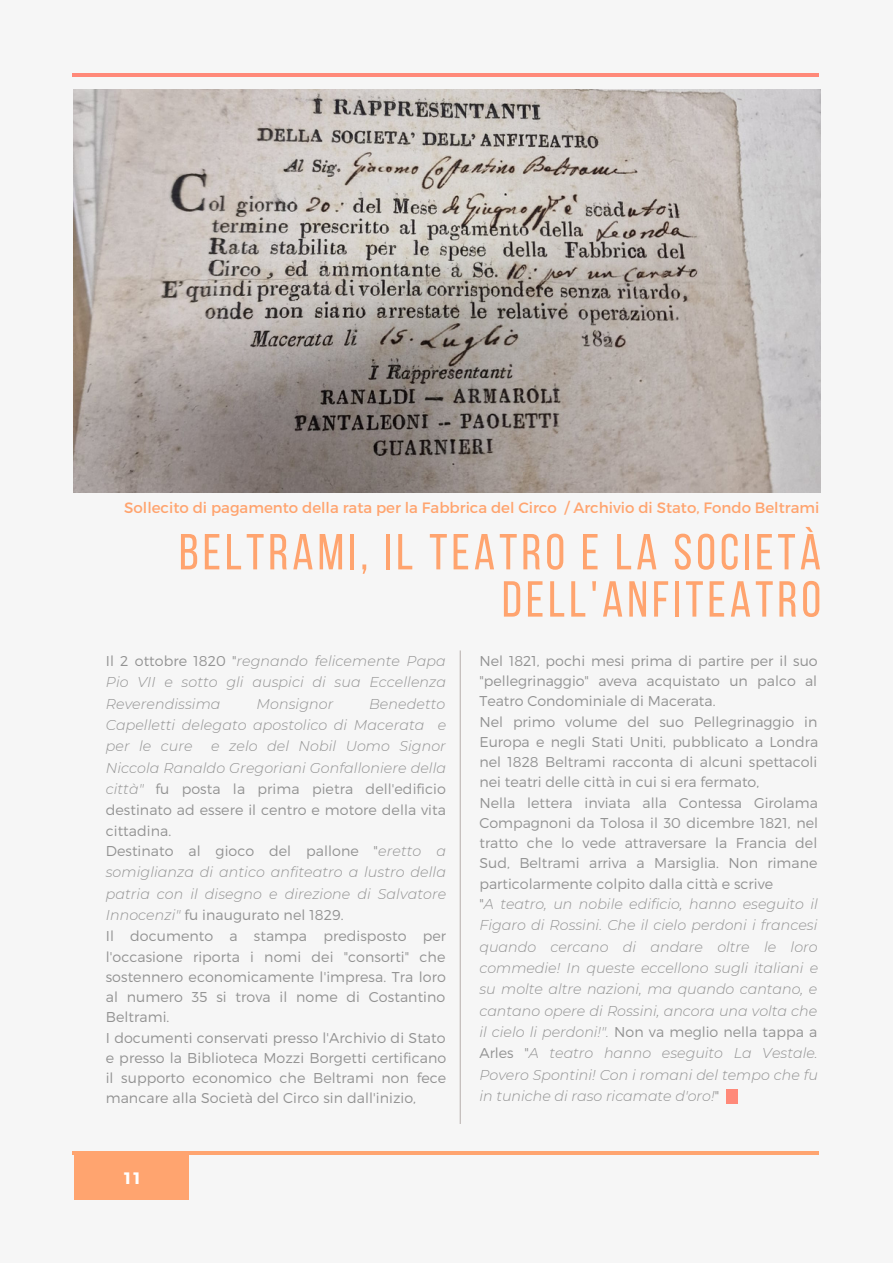
<style>
.page{position:relative;width:893px;height:1264px;background:#fff}
.page>*{position:absolute;margin:0;border:0;box-sizing:border-box;transform-origin:0 0}
.t1{font:50.55px/47.2px "Bebas Neue";letter-spacing:.08em;color:#ffa46f;text-align:right}
.t2{font:700 16.5px "Montserrat";color:#fff}
.t3{font:15px "Montserrat";color:#ffa46f}
.t4{font:300 14.25px/20.2px "Montserrat";color:#929292;text-align:justify}
.t5{font:italic 300 14.25px/21.3px "Montserrat";letter-spacing:.005em;color:#929292;text-align:justify}
.s1{font-style:normal}
.s2{font-style:italic}
</style>
<div class="page">
<div style="left:0;top:0;width:892px;height:1262px;background:#f6f6f6"></div>
<hr style="left:72px;top:73px;width:747px;height:4px;background:#ff8979">
<div style="left:74px;top:1153px;width:115px;height:46px;background:#ffa46f"></div>
<hr style="left:72px;top:1151px;width:747px;height:3px;background:#ffa46f">
<hr style="left:459px;top:650px;width:2px;height:473px;background:#bcb5b2">
<img style="left:74px;top:89px;width:746px;height:404px">
<div style="left:726px;top:1089px;width:11px;height:14px;background:#ff8979"></div>
<p class="t3" style="left:124px;top:497px;width:696px">Sollecito di pagamento della rata per la Fabbrica del Circo / Archivio di Stato, Fondo Beltrami</p>
<p class="t1" style="left:179px;top:533px;width:643px">BELTRAMI, IL TEATRO E LA SOCIETÀ<br>DELL'ANFITEATRO</p>
<p class="t5" style="left:106px;top:650px;width:342px"><span class="s1">Il 2 ottobre 1820 "</span>regnando felicemente Papa Pio VII e sotto gli auspici di sua Eccellenza Reverendissima</p>
<p class="t5" style="left:106px;top:693px;width:342px;text-indent:263px">Benedetto Capelletti delegato apostolico di Macerata e per le cure</p>
<p class="t5" style="left:256px;top:693px;width:78px">Monsignor</p>
<p class="t4" style="left:106px;top:735px;width:342px;line-height:21.1px;text-indent:105px"><span class="s2">e zelo del Nobil Uomo Signor Niccola Ranaldo Gregoriani Gonfalloniere della città"</span> fu posta la prima pietra dell'edificio destinato ad essere il centro e motore della vita cittadina.</p>
<p class="t5" style="left:106px;top:840px;width:342px"><span class="s1">Destinato al gioco del pallone "</span>eretto a somiglianza di antico anfiteatro a lustro della patria con il disegno e direzione di Salvatore Innocenzi" <span class="s1">fu inaugurato nel 1829.</span></p>
<p class="t4" style="left:106px;top:925px;width:342px">Il documento a stampa predisposto per l'occasione riporta i nomi dei "consorti" che sostennero economicamente l'impresa. Tra loro al numero 35 si trova il nome di Costantino Beltrami.</p>
<p class="t4" style="left:106px;top:1026px;width:342px">I documenti conservati presso l'Archivio di Stato e presso la Biblioteca Mozzi Borgetti certificano il supporto economico che Beltrami non fece mancare alla Società del Circo sin dall'inizio,</p>
<p class="t2" style="left:124px;top:1167px;width:17px">11</p>
<p class="t4" style="left:479px;top:650px;width:340px">Nel 1821, pochi mesi prima di partire per il suo "pellegrinaggio" aveva acquistato un palco al Teatro Condominiale di Macerata.</p>
<p class="t4" style="left:479px;top:710px;width:340px">Nel primo volume del suo Pellegrinaggio in Europa e negli Stati Uniti, pubblicato a Londra nel 1828 Beltrami racconta di alcuni spettacoli nei teatri delle città in cui si era fermato,</p>
<p class="t4" style="left:479px;top:791px;width:340px">Nella lettera inviata alla Contessa Girolama Compagnoni da Tolosa il 30 dicembre 1821, nel tratto che lo vede attraversare la Francia del Sud, Beltrami arriva a Marsiglia. Non rimane particolarmente colpito dalla città e scrive</p>
<p class="t5" style="left:479px;top:893px;width:340px"><span class="s1">"</span>A teatro, un nobile edificio, hanno eseguito il Figaro di Rossini. Che il cielo perdoni i francesi quando cercano di andare oltre le loro commedie! In queste eccellono sugli italiani e su molte altre nazioni, ma quando cantano, e cantano opere di Rossini, ancora una volta che il cielo li perdoni!". <span class="s1">Non va meglio nella tappa a Arles "</span>A teatro hanno eseguito La Vestale.<br>Povero Spontini! Con i romani del tempo che fu in tuniche di raso ricamate d'oro!<span class="s1">"</span></p>
</div>
